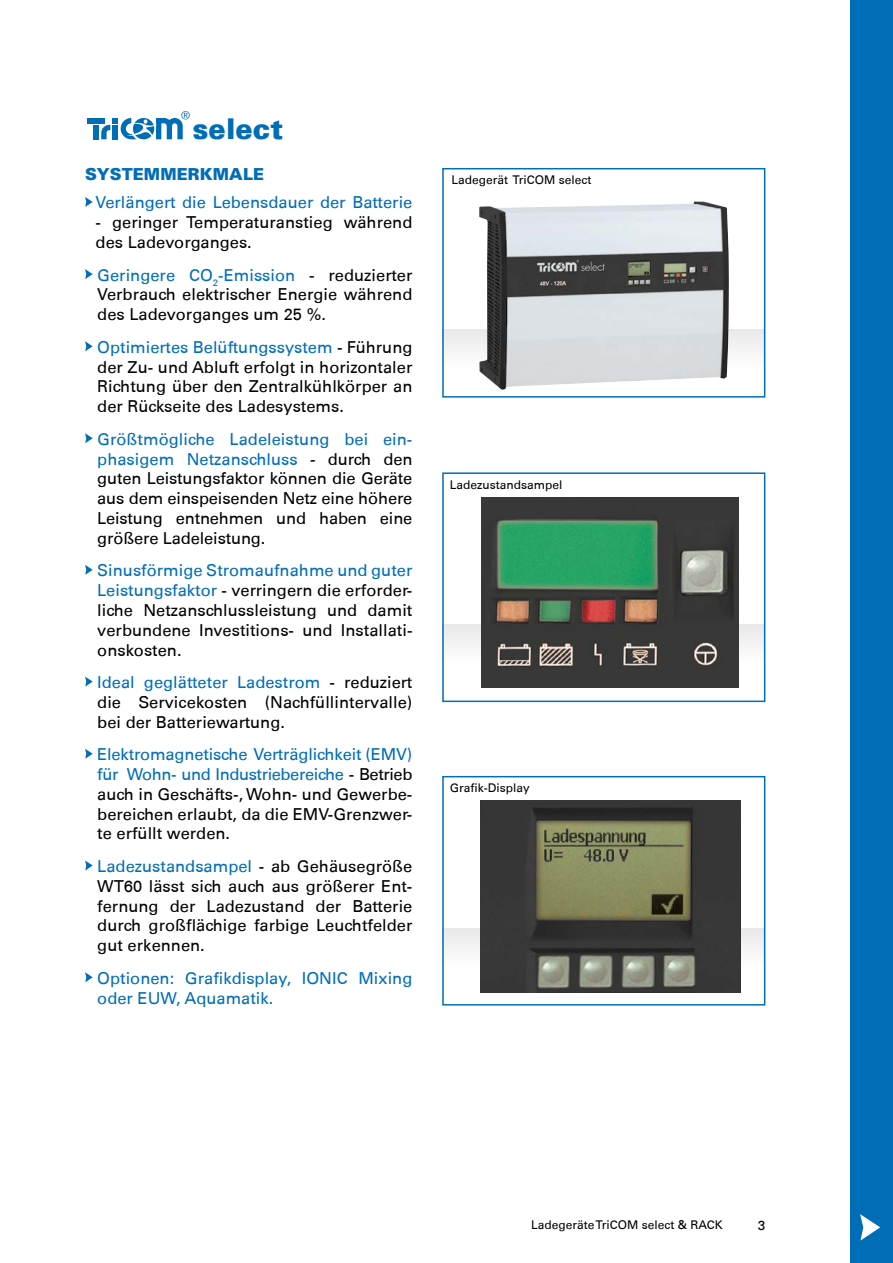
<style>
.page{position:relative;width:893px;height:1263px;background:#fff}
.page>*{position:absolute;margin:0;border:0;box-sizing:border-box;transform-origin:0 0}
.t1{font:900 28.5px "Univers";color:#006db7}
.t2{font:16.5px/19.8px "Univers 55 Roman";color:#000;text-align:justify}
.t3{font:16.5px/19.8px "Univers 55 Roman";color:#006db7}
.t4{font:900 16.5px "Univers";color:#006db7}
.t5{font:13.5px "Univers 55 Roman";color:#000}
.t6{font:12px "Univers 55 Roman";color:#000}
.s1{color:#006db7}
</style>
<div class="page">
<div style="left:850px;top:0;width:43px;height:1263px;background:#006db7"></div>
<svg style="left:860px;top:1214px;width:20px;height:26px"></svg>
<div style="left:443px;top:624px;width:322px;height:39px;background:#f3f3f3"></div>
<div style="left:442px;top:472px;width:323px;height:230px;border:2px solid #006db7"></div>
<img style="left:482px;top:498px;width:257px;height:189px">
<svg style="left:85px;top:197px;width:8px;height:10px"></svg>
<svg style="left:85px;top:269px;width:8px;height:10px"></svg>
<svg style="left:85px;top:341px;width:8px;height:10px"></svg>
<svg style="left:85px;top:433px;width:8px;height:10px"></svg>
<svg style="left:85px;top:565px;width:8px;height:10px"></svg>
<svg style="left:85px;top:676px;width:8px;height:11px"></svg>
<svg style="left:85px;top:749px;width:8px;height:10px"></svg>
<svg style="left:85px;top:860px;width:8px;height:10px"></svg>
<svg style="left:85px;top:972px;width:8px;height:10px"></svg>
<div style="left:443px;top:329px;width:322px;height:38px;background:#f3f3f3"></div>
<div style="left:442px;top:168px;width:323px;height:230px;border:2px solid #006db7"></div>
<img style="left:479px;top:202px;width:250px;height:188px">
<div style="left:443px;top:928px;width:322px;height:38px;background:#f3f3f3"></div>
<div style="left:442px;top:776px;width:323px;height:229px;border:2px solid #006db7"></div>
<img style="left:480px;top:800px;width:260px;height:193px">
<div style="left:87px;top:118px;width:17px;height:5px;background:#006db7"></div>
<div style="left:93px;top:125px;width:5px;height:14px;background:#006db7"></div>
<svg style="left:101px;top:111px;width:89px;height:29px"></svg>
<h1 class="t1" style="left:193px;top:110px;width:92px">select</h1>
<p class="t4" style="left:85px;top:163px;width:181px">SYSTEMMERKMALE</p>
<p class="t3" style="left:96px;top:193px;width:318px">Verlängert die Lebensdauer der Batterie</p>
<p class="t2" style="left:96px;top:213px;width:318px">- geringer Temperaturanstieg während des Ladevorganges.</p>
<p class="t2" style="left:97px;top:265px;width:317px"><span class="s1">Geringere CO</span><sub>2</sub><span class="s1">-Emission</span> - reduzierter Verbrauch elektrischer Energie während des Ladevorganges um 25 %.</p>
<p class="t2" style="left:97px;top:337px;width:317px"><span class="s1">Optimiertes Belüftungssystem</span> - Führung der Zu- und Abluft erfolgt in horizontaler Richtung über den Zentralkühlkörper an der Rückseite des Ladesystems.</p>
<p class="t2" style="left:97px;top:429px;width:317px"><span class="s1">Größtmögliche Ladeleistung bei ein&shy;phasigem Netzanschluss</span> - durch den guten Leistungsfaktor können die Geräte aus dem einspeisenden Netz eine höhere Leistung entnehmen und haben eine größere Ladeleistung.</p>
<p class="t2" style="left:97px;top:561px;width:317px"><span class="s1">Sinusförmige Stromaufnahme und guter Leistungsfaktor</span> - verringern die erforder&shy;liche Netzanschlussleistung und damit verbundene Investitions- und Installati&shy;onskosten.</p>
<p class="t2" style="left:97px;top:672px;width:317px"><span class="s1">Ideal geglätteter Ladestrom</span> - reduziert die Servicekosten (Nachfüllintervalle) bei der Batteriewartung.</p>
<p class="t2" style="left:97px;top:745px;width:317px"><span class="s1">Elektromagnetische Verträglichkeit (EMV) für Wohn- und Industriebereiche</span> - Betrieb auch in Geschäfts-, Wohn- und Gewerbe&shy;bereichen erlaubt, da die EMV-Grenzwer&shy;te erfüllt werden.</p>
<p class="t2" style="left:97px;top:856px;width:317px"><span class="s1">Ladezustandsampel</span> - ab Gehäusegröße WT60 lässt sich auch aus größerer Ent&shy;fernung der Ladezustand der Batterie durch großflächige farbige Leuchtfelder gut erkennen.</p>
<p class="t3" style="left:97px;top:968px;width:317px">Optionen: Grafikdisplay, IONIC Mixing oder EUW, Aquamatik.</p>
<p class="t6" style="left:451px;top:173px;width:142px">Ladegerät TriCOM select</p>
<p class="t6" style="left:450px;top:477px;width:114px">Ladezustandsampel</p>
<p class="t6" style="left:450px;top:781px;width:82px">Grafik-Display</p>
<p class="t6" style="left:531px;top:1217px;width:193px">Ladegeräte TriCOM select &amp; RACK</p>
<p class="t5" style="left:758px;top:1217px;width:9px">3</p>
</div>
